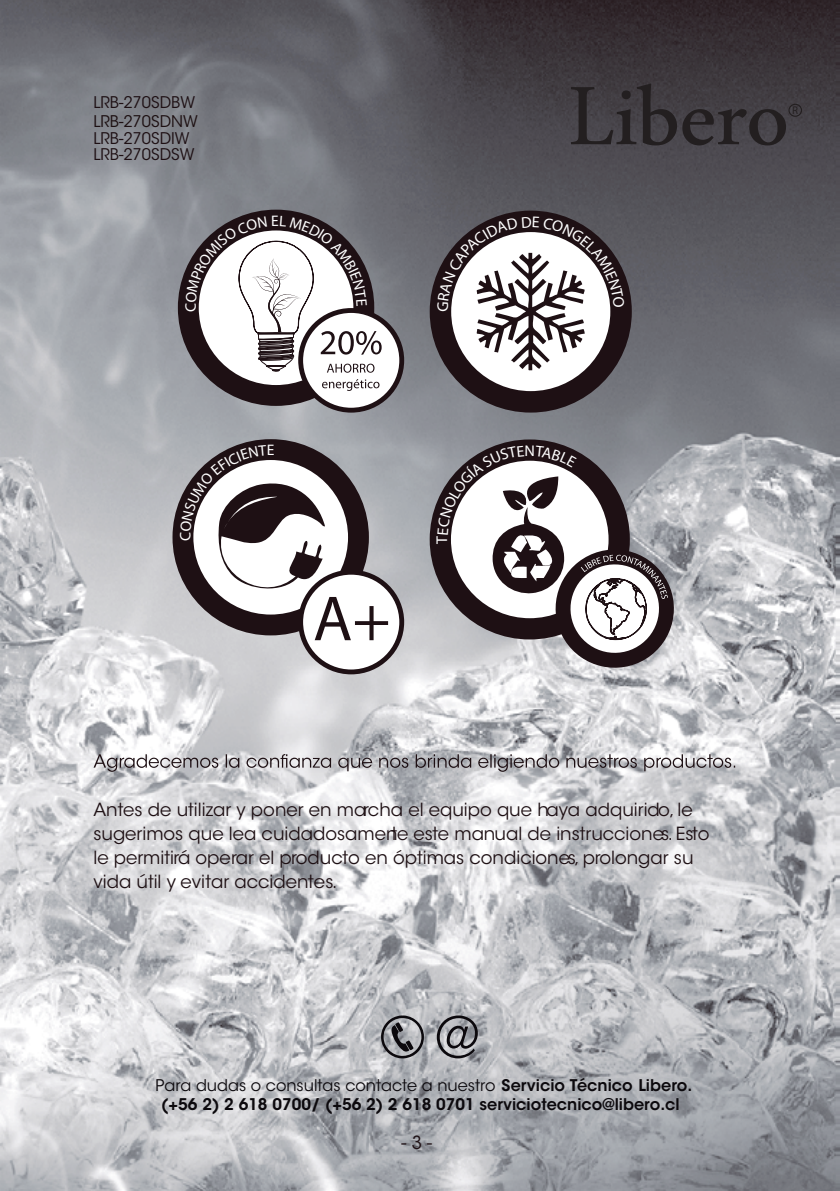
<style>
.page{position:relative;width:840px;height:1191px;background:#fff}
.page>*{position:absolute;margin:0;border:0;box-sizing:border-box;transform-origin:0 0}
.t1{font:122px "Microsoft Uighur";color:#231f20}
.t2{font:18px/24px "ITC Avant Garde Std";color:#1e1014}
.t3{font:600 16px/19.8px "ITC Avant Garde Std";color:#0c090d;text-align:center}
.t4{font:16px/16px "ITC Avant Garde Std";color:#1e1014}
.t5{font:16px "ITC Avant Garde Std";color:#1d1012}
.t6{font:15.6px "Myriad Pro";color:#fff}
.t7{font:15.2px "Myriad Pro";color:#fff}
.t8{font:11.2px "Myriad Pro";color:#231f20}
.s1{font-weight:400}
</style>
<div class="page">
<img style="left:0;top:0;width:838px;height:1190px">
<svg style="left:93px;top:754px;width:641px;height:18px;background:#aeadb0"></svg>
<svg style="left:440px;top:221px;width:180px;height:181px"></svg>
<div style="left:429px;top:211px;width:202px;height:201px;border:21px solid #1e1014;border-radius:50%"></div>
<div style="left:300px;top:572px;width:101px;height:100px;background:#fff;border-radius:50%"></div>
<div style="left:298px;top:570px;width:106px;height:104px;border:5px solid #1e1014;border-radius:50%"></div>
<svg style="left:188px;top:220px;width:175px;height:175px"></svg>
<div style="left:178px;top:210px;width:196px;height:196px;border:21px solid #1e1014;border-radius:50%"></div>
<div style="left:300px;top:310px;width:101px;height:100px;background:#fff;border-radius:50%"></div>
<div style="left:298px;top:308px;width:106px;height:104px;border:5px solid #1e1014;border-radius:50%"></div>
<svg style="left:322px;top:379px;width:57px;height:12px"></svg>
<div style="left:788px;top:104px;width:13px;height:13px;border:1px solid #231f20;border-radius:50%"></div>
<svg style="left:436px;top:1015px;width:41px;height:43px;background:#828287"></svg>
<svg style="left:381px;top:1015px;width:42px;height:43px;background:#848489"></svg>
<svg style="left:437px;top:216px;width:187px;height:154px"></svg>
<svg style="left:180px;top:445px;width:208px;height:195px"></svg>
<svg style="left:185px;top:216px;width:196px;height:157px"></svg>
<svg style="left:437px;top:445px;width:244px;height:225px"></svg>
<p class="t4" style="left:93px;top:95px;width:103px">LRB-270SDBW</p>
<p class="t5" style="left:93px;top:111px;width:106px">LRB-270SDNW</p>
<p class="t4" style="left:93px;top:131px;width:102px">LRB-270SDIW<br>LRB-270SDSW</p>
<p class="t7" style="left:181px;top:312px;width:11px;rotate:-90deg">C</p>
<p class="t7" style="left:176px;top:541px;width:11px;rotate:-90deg">C</p>
<p class="t7" style="left:267px;top:441px;width:9px">E</p>
<h1 class="t1" style="left:567px;top:31px;width:222px">Libero</h1>
<p class="t8" style="left:791px;top:103px;width:7px">R</p>
<p class="t6" style="left:432px;top:543px;width:9px;rotate:-90deg">T</p>
<p class="t6" style="left:524px;top:440px;width:12px">N</p>
<p class="t2" style="left:93px;top:797px;width:617px">Antes de utilizar y poner en marcha el equipo que haya adquirido, le sugerimos que lea cuidadosamente este manual de instrucciones. Esto le permitirá operar el producto en óptimas condiciones, prolongar su vida útil y evitar accidentes.</p>
<p class="t3" style="left:155px;top:1074px;width:538px"><span class="s1">Para dudas o consultas contacte a nuestro</span> Servicio Técnico Libero. (+56 2) 2 618 0700/ (+56 2) 2 618 0701 serviciotecnico@libero.cl</p>
<p class="t2" style="left:401px;top:1131px;width:32px">- 3 -</p>
</div>
